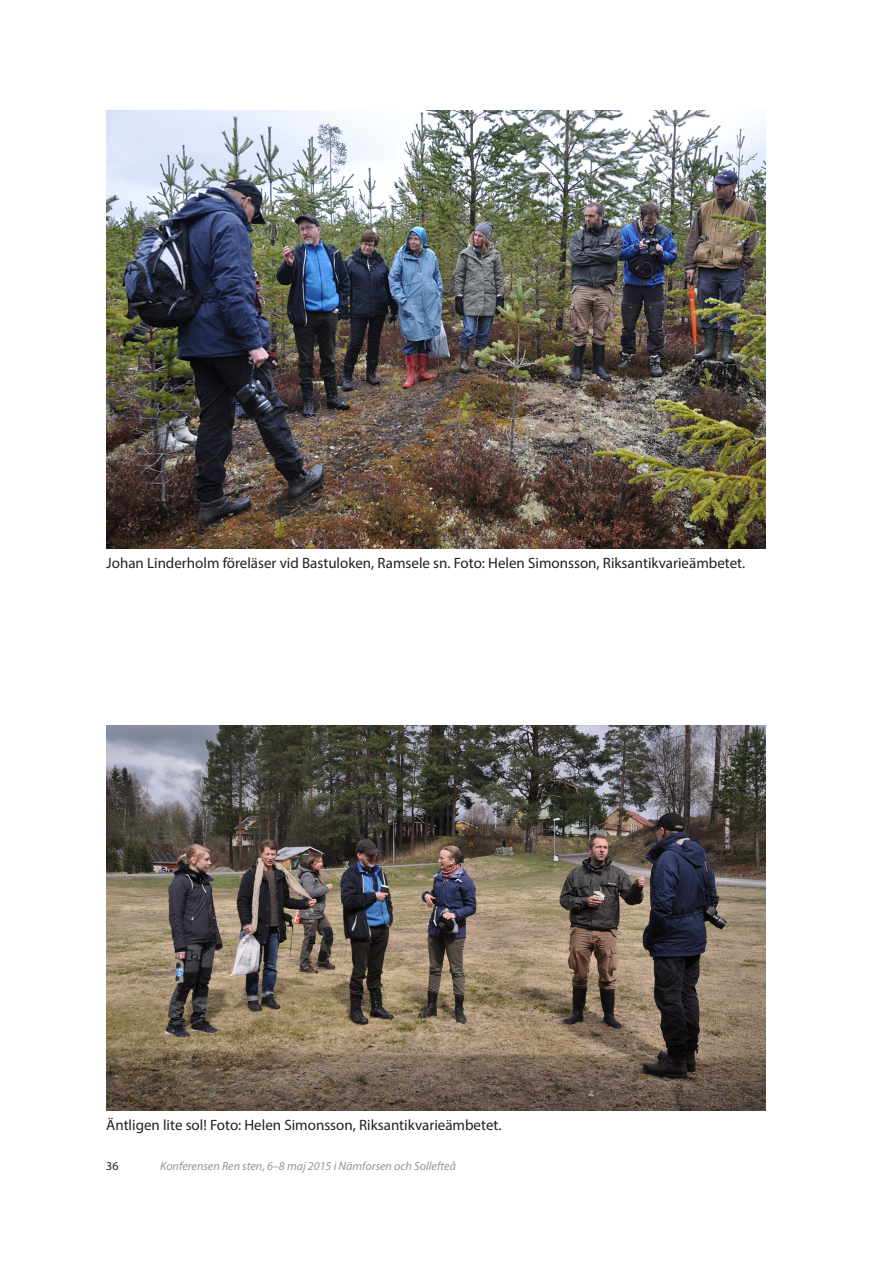
<style>
.page{position:relative;width:893px;height:1263px;background:#fff}
.page>*{position:absolute;margin:0;border:0;box-sizing:border-box;transform-origin:0 0}
.t1{font:15px "Myriad Pro";color:#231f20}
.t2{font:italic 12px "Myriad Pro";color:#939598}
.t3{font:12px "Myriad Pro";color:#231f20}
</style>
<div class="page">
<img style="left:106px;top:111px;width:659px;height:437px">
<img style="left:106px;top:725px;width:659px;height:385px">
<p class="t1" style="left:106px;top:553px;width:641px">Johan Linderholm föreläser vid Bastuloken, Ramsele sn. Foto: Helen Simonsson, Riksantikvarieämbetet.</p>
<p class="t1" style="left:106px;top:1115px;width:397px">Äntligen lite sol! Foto: Helen Simonsson, Riksantikvarieämbetet.</p>
<p class="t3" style="left:106px;top:1158px;width:14px">36</p>
<p class="t2" style="left:160px;top:1158px;width:297px">Konferensen Ren sten, 6–8 maj 2015 i Nämforsen och Sollefteå</p>
</div>
